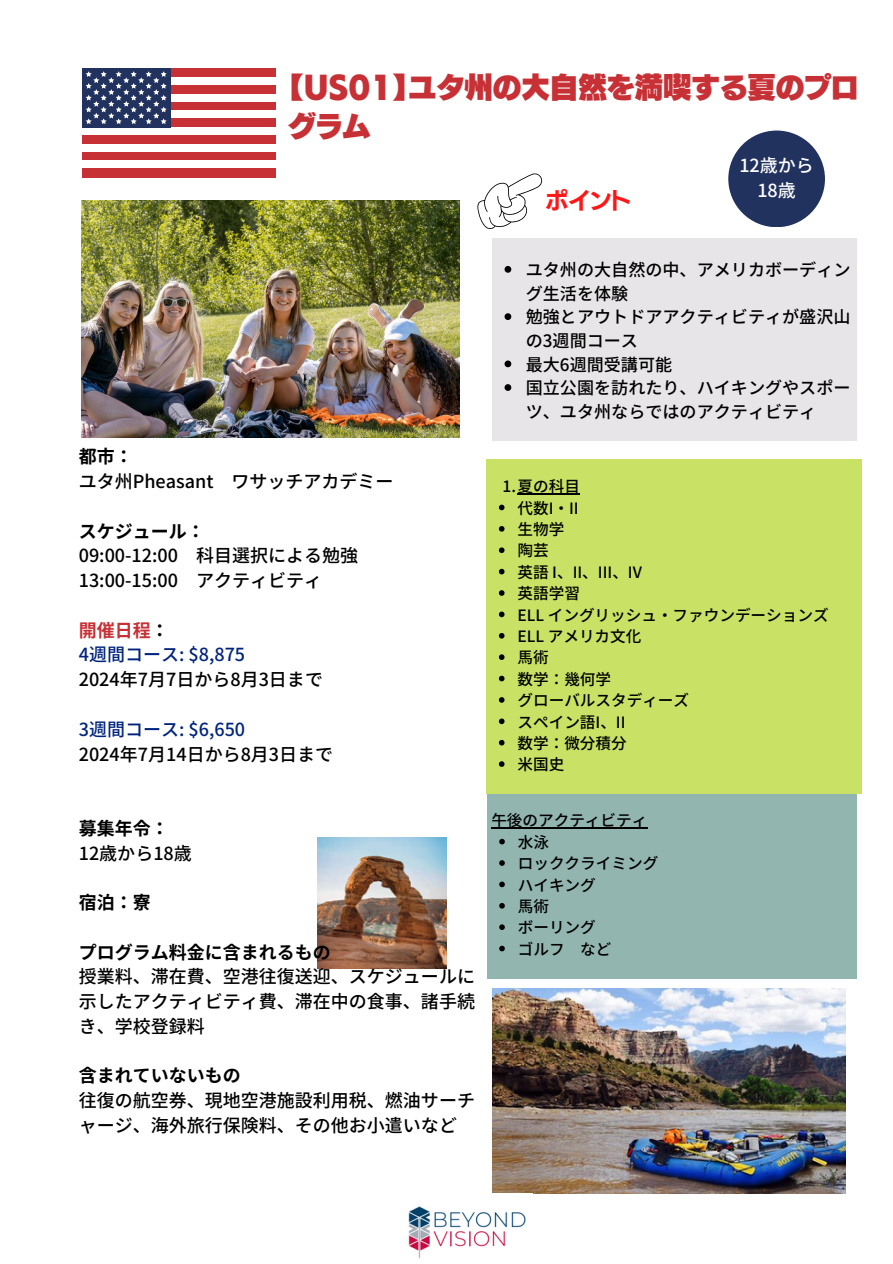
<style>
.page{position:relative;width:893px;height:1264px;background:#fff}
.page>*{position:absolute;margin:0;border:0;box-sizing:border-box;transform-origin:0 0}
.t1{font:28.5px/39.3px "TEST UD Kakugo Large U";color:#c73136}
.t2{font:22.95px "TEST UD Kakugo Large B";color:#ff1616}
.t3{font:500 18px/24.8px "Noto Sans JP";color:#000;text-align:justify}
.t4{font:700 18px "Noto Sans JP";color:#000}
.t5{font:500 18px "Noto Sans JP";color:#00247d}
.t6{font:500 18px "Noto Sans JP";color:#fff}
.t7{font:700 18px "Noto Sans JP";color:#c73136}
.t8{font:500 17.1px/23.7px "Noto Sans JP";color:#000}
.t9{font:500 15.6px "Noto Sans JP";color:#000}
.s1{color:#000}
</style>
<div class="page">
<div style="left:492px;top:238px;width:364px;height:202px;background:#e8e5e8"></div>
<svg style="left:504px;top:266px;width:7px;height:7px"></svg>
<svg style="left:504px;top:313px;width:7px;height:7px"></svg>
<svg style="left:504px;top:360px;width:7px;height:7px"></svg>
<svg style="left:504px;top:384px;width:7px;height:7px"></svg>
<svg style="left:477px;top:173px;width:66px;height:56px"></svg>
<div style="left:82px;top:68px;width:193px;height:109px;background:#c73136"></div>
<div style="left:82px;top:77px;width:193px;height:8px;background:#fff"></div>
<div style="left:82px;top:94px;width:193px;height:8px;background:#fff"></div>
<div style="left:82px;top:111px;width:193px;height:7px;background:#fff"></div>
<div style="left:82px;top:127px;width:193px;height:8px;background:#fff"></div>
<div style="left:82px;top:144px;width:193px;height:7px;background:#fff"></div>
<div style="left:82px;top:160px;width:193px;height:8px;background:#fff"></div>
<div style="left:82px;top:68px;width:88px;height:59px;background:#22325e"></div>
<svg style="left:86px;top:71px;width:81px;height:53px"></svg>
<div style="left:486px;top:459px;width:376px;height:334px;background:#c9e265"></div>
<hr style="left:517px;top:493px;width:63px;height:1px;background:#000">
<svg style="left:499px;top:504px;width:5px;height:6px"></svg>
<svg style="left:499px;top:526px;width:5px;height:5px"></svg>
<svg style="left:499px;top:547px;width:5px;height:6px"></svg>
<svg style="left:499px;top:569px;width:5px;height:5px"></svg>
<svg style="left:499px;top:590px;width:5px;height:6px"></svg>
<svg style="left:499px;top:611px;width:5px;height:6px"></svg>
<svg style="left:499px;top:633px;width:5px;height:5px"></svg>
<svg style="left:499px;top:654px;width:5px;height:6px"></svg>
<svg style="left:499px;top:675px;width:5px;height:6px"></svg>
<svg style="left:499px;top:697px;width:5px;height:5px"></svg>
<svg style="left:499px;top:718px;width:5px;height:6px"></svg>
<svg style="left:499px;top:740px;width:5px;height:5px"></svg>
<svg style="left:499px;top:761px;width:5px;height:6px"></svg>
<img style="left:82px;top:201px;width:377px;height:236px">
<div style="left:487px;top:793px;width:369px;height:185px;background:#92b6af"></div>
<hr style="left:491px;top:827px;width:156px;height:1px;background:#000">
<svg style="left:499px;top:838px;width:6px;height:6px"></svg>
<svg style="left:499px;top:860px;width:6px;height:5px"></svg>
<svg style="left:499px;top:881px;width:6px;height:6px"></svg>
<svg style="left:499px;top:903px;width:6px;height:5px"></svg>
<svg style="left:499px;top:924px;width:6px;height:6px"></svg>
<svg style="left:499px;top:945px;width:6px;height:6px"></svg>
<img style="left:492px;top:988px;width:353px;height:205px">
<img style="left:317px;top:837px;width:129px;height:131px">
<div style="left:728px;top:130px;width:96px;height:97px;background:#22325e;border-radius:50%"></div>
<img style="left:408px;top:1206px;width:118px;height:53px">
<p class="t1" style="left:288px;top:67px;width:572px">【US01】ユタ州の大自然を満喫する夏のプログラム</p>
<p class="t2" style="left:545px;top:188px;width:87px">ポイント</p>
<p class="t6" style="left:739px;top:151px;width:76px">12歳から</p>
<p class="t6" style="left:757px;top:176px;width:40px">18歳</p>
<p class="t4" style="left:79px;top:442px;width:56px">都市：</p>
<p class="t3" style="left:79px;top:468px;width:316px">ユタ州Pheasant ワサッチアカデミー</p>
<p class="t4" style="left:79px;top:517px;width:128px">スケジュール：</p>
<p class="t3" style="left:79px;top:542px;width:281px">09:00-12:00 科目選択による勉強</p>
<p class="t3" style="left:79px;top:567px;width:245px">13:00-15:00 アクティビティ</p>
<p class="t7" style="left:79px;top:616px;width:92px">開催日程<span class="s1">：</span></p>
<p class="t5" style="left:79px;top:640px;width:168px">4週間コース: $8,875</p>
<p class="t3" style="left:79px;top:666px;width:246px">2024年7月7日から8月3日まで</p>
<p class="t5" style="left:79px;top:715px;width:168px">3週間コース: $6,650</p>
<p class="t3" style="left:79px;top:740px;width:256px">2024年7月 14日から8月3日まで</p>
<p class="t4" style="left:79px;top:814px;width:92px">募集年令：</p>
<p class="t3" style="left:79px;top:839px;width:115px">12歳から18歳</p>
<p class="t4" style="left:79px;top:888px;width:74px">宿泊：寮</p>
<p class="t4" style="left:79px;top:937px;width:254px">プログラム料金に含まれるもの</p>
<p class="t3" style="left:79px;top:963px;width:398px">授業料、滞在費、空港往復送迎、スケジュールに示したアクティビティ費、滞在中の食事、諸手続き、学校登録料</p>
<p class="t4" style="left:79px;top:1061px;width:164px">含まれていないもの</p>
<p class="t3" style="left:79px;top:1087px;width:398px">往復の航空券、現地空港施設利用税、燃油サーチャージ、海外旅行保険料、その他お小遣いなど</p>
<p class="t8" style="left:525px;top:257px;width:326px">ユタ州の大自然の中、アメリカボーディング生活を体験</p>
<p class="t8" style="left:525px;top:304px;width:323px">勉強とアウトドアアクティビティが盛沢山の3週間コース</p>
<p class="t8" style="left:525px;top:351px;width:148px">最大6週間受講可能</p>
<p class="t8" style="left:525px;top:375px;width:326px">国立公園を訪れたり、ハイキングやスポーツ、ユタ州ならではのアクティビティ</p>
<p class="t9" style="left:502px;top:474px;width:74px">1.夏の科目</p>
<p class="t9" style="left:517px;top:495px;width:63px">代数I・II</p>
<p class="t9" style="left:517px;top:517px;width:48px">生物学</p>
<p class="t9" style="left:517px;top:538px;width:33px">陶芸</p>
<p class="t9" style="left:517px;top:559px;width:126px">英語 I、II、III、IV</p>
<p class="t9" style="left:517px;top:581px;width:64px">英語学習</p>
<p class="t9" style="left:517px;top:602px;width:312px">ELL イングリッシュ・ファウンデーションズ</p>
<p class="t9" style="left:517px;top:624px;width:125px">ELL アメリカ文化</p>
<p class="t9" style="left:517px;top:645px;width:33px">馬術</p>
<p class="t9" style="left:517px;top:666px;width:95px">数学：幾何学</p>
<p class="t9" style="left:517px;top:688px;width:173px">グローバルスタディーズ</p>
<p class="t9" style="left:517px;top:709px;width:110px">スペイン語I、II</p>
<p class="t9" style="left:517px;top:730px;width:111px">数学：微分積分</p>
<p class="t9" style="left:517px;top:752px;width:48px">米国史</p>
<p class="t9" style="left:491px;top:808px;width:157px">午後のアクティビティ</p>
<p class="t9" style="left:518px;top:829px;width:33px">水泳</p>
<p class="t9" style="left:518px;top:851px;width:142px">ロッククライミング</p>
<p class="t9" style="left:518px;top:872px;width:79px">ハイキング</p>
<p class="t9" style="left:518px;top:893px;width:33px">馬術</p>
<p class="t9" style="left:518px;top:915px;width:79px">ボーリング</p>
<p class="t9" style="left:518px;top:936px;width:95px">ゴルフ など</p>
</div>
